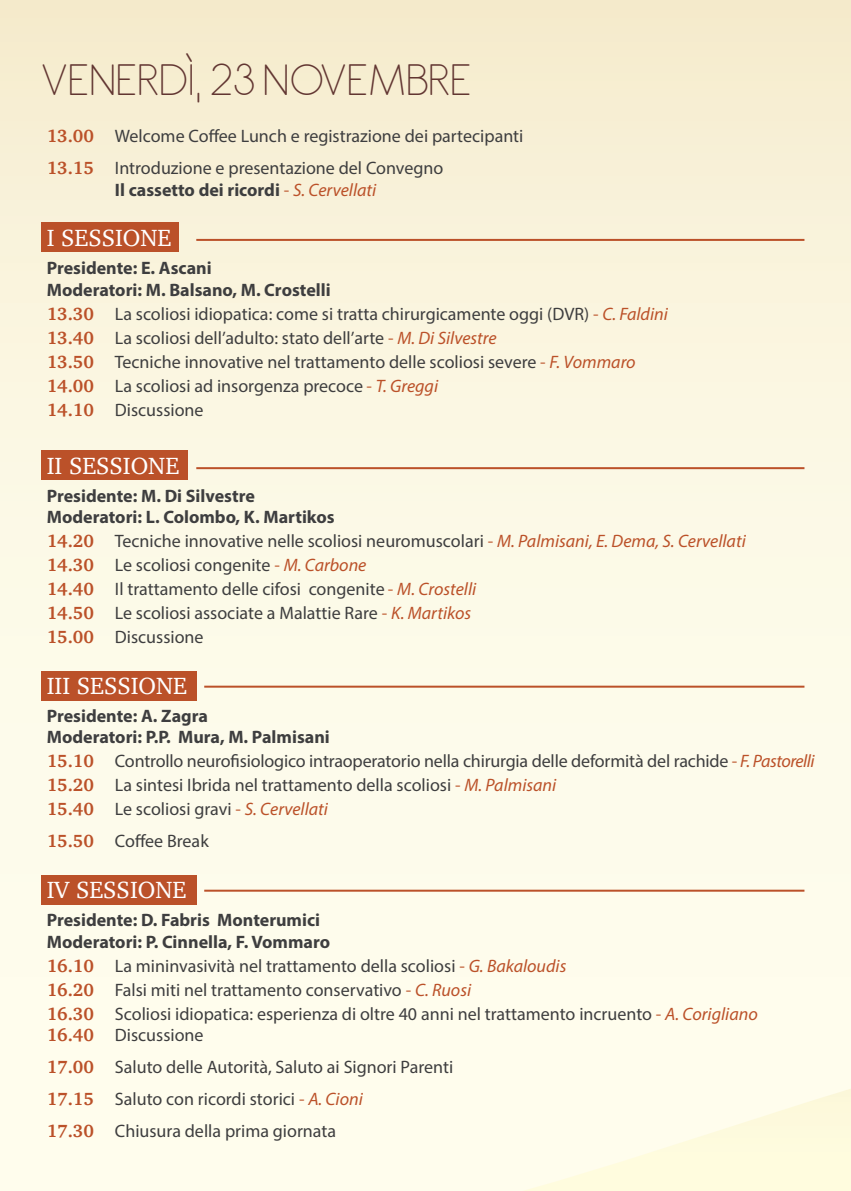
<style>
.page{position:relative;width:851px;height:1191px;background:#fff}
.page>*{position:absolute;margin:0;border:0;box-sizing:border-box;transform-origin:0 0}
.t1{font:200 48px "Antipasto";letter-spacing:.01em;color:#623632}
.t2{font:24px "Charter";color:#fff}
.t3{font:18px/24px "Myriad Pro";color:#3e3e3f}
.t4{font:700 18px/21.6px "Myriad Pro";color:#3e3e3f}
.s1{font-family:"Charter";font-weight:700;color:#bb5129}
.s2{font-weight:400;color:#c05f37}
.s3{font-weight:400;font-style:italic;color:#bb5129}
.s4{color:#c05f37}
.s5{font-style:italic;color:#bb5129}
</style>
<div class="page">
<div style="left:0;top:0;width:850px;height:1191px;background:linear-gradient(to bottom,#f7efd4,#fffff3)"></div>
<hr style="left:196px;top:239px;width:608px;height:2px;background:#bb5129">
<div style="left:41px;top:223px;width:138px;height:29px;background:#bb5129"></div>
<div style="left:41px;top:450px;width:146px;height:30px;background:#bb5129"></div>
<div style="left:41px;top:671px;width:155px;height:29px;background:#bb5129"></div>
<div style="left:41px;top:875px;width:155px;height:30px;background:#bb5129"></div>
<hr style="left:196px;top:467px;width:608px;height:2px;background:#bb5129">
<hr style="left:204px;top:685px;width:600px;height:2px;background:#bb5129">
<hr style="left:204px;top:889px;width:600px;height:2px;background:#bb5129">
<svg style="left:3px;top:980px;width:847px;height:211px;background:#fefceb"></svg>
<h1 class="t1" style="left:41px;top:52px;width:431px">VENERDÌ, 23 NOVEMBRE</h1>
<p class="t3" style="left:47px;top:120px;width:478px;line-height:32px"><span class="s1">13.00</span> Welcome Coffee Lunch e registrazione dei partecipanti<br><span class="s1">13.15</span> Introduzione e presentazione del Convegno</p>
<p class="t4" style="left:115px;top:179px;width:263px">Il cassetto dei ricordi <span class="s2">-</span> <span class="s3">S. Cervellati</span></p>
<h2 class="t2" style="left:47px;top:217px;width:126px">I SESSIONE</h2>
<p class="t4" style="left:47px;top:257px;width:285px">Presidente: E. Ascani<br>Moderatori: M. Balsano, M. Crostelli</p>
<p class="t3" style="left:47px;top:302px;width:622px"><span class="s1">13.30</span> La scoliosi idiopatica: come si tratta chirurgicamente oggi (DVR) <span class="s4">-</span> <span class="s5">C. Faldini </span><span class="s1">13.40</span> La scoliosi dell’adulto: stato dell’arte <span class="s4">-</span> <span class="s5">M. Di Silvestre<br></span><span class="s1">13.50</span> Tecniche innovative nel trattamento delle scoliosi severe <span class="s4">-</span> <span class="s5">F. Vommaro </span><span class="s1">14.00</span> La scoliosi ad insorgenza precoce <span class="s4">-</span> <span class="s5">T. Greggi<br></span><span class="s1">14.10</span> Discussione</p>
<h2 class="t2" style="left:47px;top:445px;width:134px">II SESSIONE</h2>
<p class="t4" style="left:47px;top:484px;width:289px">Presidente: M. Di Silvestre<br>Moderatori: L. Colombo, K. Martikos</p>
<p class="t3" style="left:47px;top:529px;width:700px"><span class="s1">14.20</span> Tecniche innovative nelle scoliosi neuromuscolari <span class="s4">-</span> <span class="s5">M. Palmisani, E. Dema, S. Cervellati </span><span class="s1">14.30</span> Le scoliosi congenite <span class="s4">-</span> <span class="s5">M. Carbone<br></span><span class="s1">14.40</span> Il trattamento delle cifosi congenite <span class="s4">-</span> <span class="s5">M. Crostelli<br></span><span class="s1">14.50</span> Le scoliosi associate a Malattie Rare <span class="s4">-</span> <span class="s5">K. Martikos<br></span><span class="s1">15.00</span> Discussione</p>
<h2 class="t2" style="left:47px;top:665px;width:142px">III SESSIONE</h2>
<p class="t4" style="left:47px;top:704px;width:284px">Presidente: A. Zagra<br>Moderatori: P.P. Mura, M. Palmisani</p>
<p class="t3" style="left:47px;top:749px;width:769px"><span class="s1">15.10</span> Controllo neurofisiologico intraoperatorio nella chirurgia delle deformità del rachide <span class="s4">-</span> <span class="s5">F. Pastorelli<br></span><span class="s1">15.20</span> La sintesi Ibrida nel trattamento della scoliosi <span class="s4">-</span> <span class="s5">M. Palmisani<br></span><span class="s1">15.40</span> Le scoliosi gravi <span class="s4">-</span> <span class="s5">S. Cervellati</span></p>
<p class="t3" style="left:47px;top:829px;width:163px"><span class="s1">15.50</span> Coffee Break</p>
<h2 class="t2" style="left:47px;top:869px;width:141px">IV SESSIONE</h2>
<p class="t4" style="left:47px;top:908px;width:285px">Presidente: D. Fabris Monterumici<br>Moderatori: P. Cinnella, F. Vommaro</p>
<p class="t3" style="left:47px;top:953px;width:712px"><span class="s1">16.10</span> La mininvasività nel trattamento della scoliosi <span class="s4">-</span> <span class="s5">G. Bakaloudis<br></span><span class="s1">16.20</span> Falsi miti nel trattamento conservativo <span class="s4">-</span> <span class="s5">C. Ruosi<br></span><span class="s1">16.30</span> Scoliosi idiopatica: esperienza di oltre 40 anni nel trattamento incruento <span class="s4">-</span> <span class="s5">A. Corigliano</span></p>
<p class="t3" style="left:47px;top:1018px;width:408px;line-height:32px"><span class="s1">16.40</span> Discussione<br><span class="s1">17.00</span> Saluto delle Autorità, Saluto ai Signori Parenti <span class="s1">17.15</span> Saluto con ricordi storici <span class="s4">-</span> <span class="s5">A. Cioni<br></span><span class="s1">17.30</span> Chiusura della prima giornata</p>
</div>
